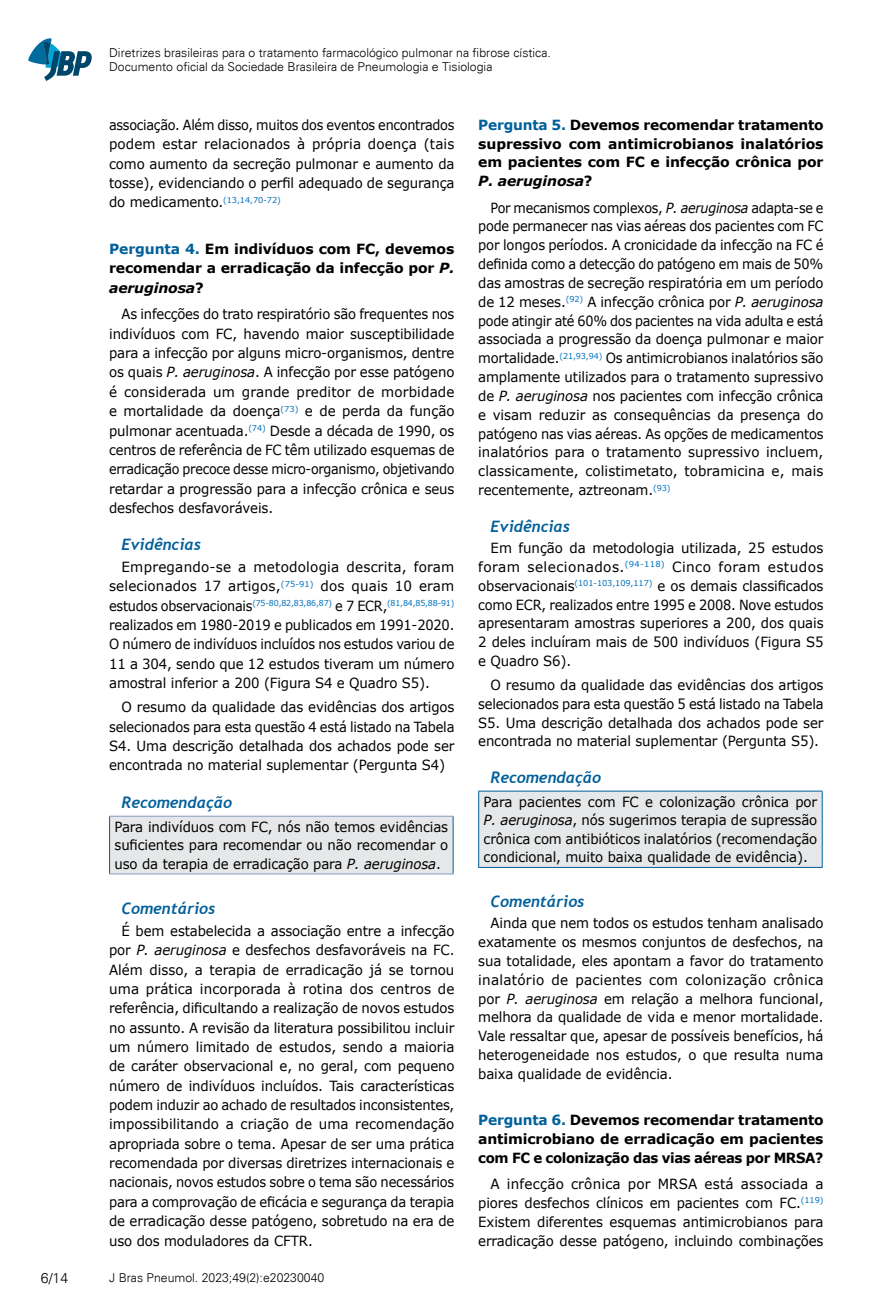
<style>
.page{position:relative;width:893px;height:1315px;background:#fff}
.page>*{position:absolute;margin:0;border:0;box-sizing:border-box;transform-origin:0 0}
.t1{font:italic 700 15.75px "Trebuchet";color:#01609a}
.t2{font:14px/19.4px "Verdana";letter-spacing:-.01em;color:#000;text-align:justify;scale:.95 1}
.t3{font:14px/18.9px "Verdana";letter-spacing:-.01em;color:#000;text-align:justify;scale:.91 1}
.t4{font:14px/19.4px "Verdana";letter-spacing:-.01em;color:#000;text-align:justify;scale:.94 1}
.t5{font:700 14px/18.9px "Verdana";letter-spacing:-.01em;color:#000;text-align:justify}
.t6{font:14px/19.4px "Verdana";letter-spacing:-.01em;color:#000;text-align:justify;scale:.92 1}
.t7{font:14px/18.9px "Verdana";letter-spacing:-.01em;color:#000;text-align:justify}
.t8{font:14px/19.4px "Verdana";letter-spacing:-.01em;color:#000;text-align:justify;scale:.93 1}
.t9{font:14px/19.4px "Verdana";letter-spacing:.015em;color:#000;text-align:right}
.t10{font:300 14px "Univers";color:#000}
.t11{font:300 12.25px/14.7px "Univers";color:#000}
.t12{font:8.22px "Verdana";letter-spacing:-.02em;color:#0072bc}
.s1{color:#01609a}
.s2{font-style:italic}
.s3{font-size:14px;color:#000}
</style>
<div class="page">
<svg style="left:28px;top:38px;width:64px;height:43px"></svg>
<div style="left:110px;top:816px;width:343px;height:58px;background:#e6e7e8"></div>
<hr style="left:109px;top:816px;width:345px;height:1px;background:#899cc2">
<hr style="left:109px;top:873px;width:345px;height:1px;background:#899cc2">
<hr style="left:109px;top:816px;width:1px;height:57px;background:#01609a">
<hr style="left:453px;top:816px;width:1px;height:57px;background:#01609a">
<div style="left:479px;top:791px;width:343px;height:76px;background:#e6e7e8"></div>
<hr style="left:478px;top:790px;width:345px;height:1px;background:#01609a">
<hr style="left:478px;top:791px;width:1px;height:76px;background:#01609a">
<hr style="left:822px;top:791px;width:1px;height:76px;background:#01609a">
<hr style="left:478px;top:867px;width:345px;height:1px;background:#01609a">
<p class="t11" style="left:109px;top:45px;width:443px">Diretrizes brasileiras para o tratamento farmacológico pulmonar na fibrose cística.<br>Documento oficial da Sociedade Brasileira de Pneumologia e Tisiologia</p>
<p class="t6" style="left:109px;top:115px;width:377px">associação. Além disso, muitos dos eventos encontrados podem estar relacionados à própria doença (tais como aumento da secreção pulmonar e aumento da tosse), evidenciando o perfil adequado de segurança do medicamento.<sup>(13,14,70-72)</sup></p>
<p class="t5" style="left:109px;top:239px;width:347px;line-height:19.4px"><span class="s1">Pergunta 4.</span> Em indivíduos com FC, devemos recomendar a erradicação da infecção por <span class="s2">P. aeruginosa</span>?</p>
<p class="t4" style="left:109px;top:305px;width:369px;text-indent:12px">As infecções do trato respiratório são frequentes nos indivíduos com FC, havendo maior susceptibilidade para a infecção por alguns micro-organismos, dentre os quais <span class="s2">P. aeruginosa</span>. A infecção por esse patógeno é considerada um grande preditor de morbidade e mortalidade da doença<sup>(73)</sup> e de perda da função pulmonar acentuada.<sup>(74)</sup> Desde a década de 1990, os centros de referência de FC têm utilizado esquemas de erradicação precoce desse micro-organismo, objetivando retardar a progressão para a infecção crônica e seus desfechos desfavoráveis.</p>
<p class="t1" style="left:122px;top:535px;width:81px">Evidências</p>
<p class="t9" style="left:109px;top:557px;width:347px">Empregando-se a metodologia descrita, foram selecionados 17 artigos,<sup>(75-91)</sup> dos quais 10 eram</p>
<p class="t12" style="left:109px;top:598px;width:347px"><span class="s3">estudos observacionais</span>(75-80,82,83,86,87) <span class="s3">e 7 ECR,</span>(81,84,85,88-91)</p>
<p class="t8" style="left:109px;top:615px;width:373px">realizados em 1980-2019 e publicados em 1991-2020.<br>O número de indivíduos incluídos nos estudos variou de 11 a 304, sendo que 12 estudos tiveram um número amostral inferior a 200 (Figura S4 e Quadro S5).</p>
<p class="t2" style="left:109px;top:698px;width:365px;text-indent:12px">O resumo da qualidade das evidências dos artigos selecionados para esta questão 4 está listado na Tabela S4. Uma descrição detalhada dos achados pode ser encontrada no material suplementar (Pergunta S4)</p>
<p class="t1" style="left:122px;top:792px;width:112px">Recomendação</p>
<p class="t2" style="left:115px;top:817px;width:353px;line-height:18.6px">Para indivíduos com FC, nós não temos evidências suficientes para recomendar ou não recomendar o uso da terapia de erradicação para <span class="s2">P. aeruginosa</span>.</p>
<p class="t1" style="left:122px;top:898px;width:95px">Comentários</p>
<p class="t2" style="left:109px;top:921px;width:365px;text-indent:12px">É bem estabelecida a associação entre a infecção por <span class="s2">P. aeruginosa</span> e desfechos desfavoráveis na FC.<br>Além disso, a terapia de erradicação já se tornou uma prática incorporada à rotina dos centros de referência, dificultando a realização de novos estudos no assunto. A revisão da literatura possibilitou incluir um número limitado de estudos, sendo a maioria de caráter observacional e, no geral, com pequeno número de indivíduos incluídos. Tais características podem induzir ao achado de resultados inconsistentes, impossibilitando a criação de uma recomendação apropriada sobre o tema. Apesar de ser uma prática recomendada por diversas diretrizes internacionais e nacionais, novos estudos sobre o tema são necessários para a comprovação de eficácia e segurança da terapia de erradicação desse patógeno, sobretudo na era de uso dos moduladores da CFTR.</p>
<p class="t10" style="left:41px;top:1269px;width:29px">6/14</p>
<p class="t11" style="left:109px;top:1270px;width:217px">J Bras Pneumol. 2023;49(2):e20230040</p>
<p class="t5" style="left:478px;top:115px;width:347px"><span class="s1">Pergunta 5.</span> Devemos recomendar tratamento supressivo com antimicrobianos inalatórios em pacientes com FC e infecção crônica por <span class="s2">P. aeruginosa</span>?</p>
<p class="t3" style="left:478px;top:198px;width:381px;text-indent:12px">Por mecanismos complexos, <span class="s2">P. aeruginosa</span> adapta-se e pode permanecer nas vias aéreas dos pacientes com FC por longos períodos. A cronicidade da infecção na FC é definida como a detecção do patógeno em mais de 50% das amostras de secreção respiratória em um período de 12 meses.<sup>(92)</sup> A infecção crônica por <span class="s2">P. aeruginosa </span>pode atingir até 60% dos pacientes na vida adulta e está associada a progressão da doença pulmonar e maior mortalidade.<sup>(21,93,94)</sup> Os antimicrobianos inalatórios são amplamente utilizados para o tratamento supressivo de <span class="s2">P. aeruginosa</span> nos pacientes com infecção crônica e visam reduzir as consequências da presença do patógeno nas vias aéreas. As opções de medicamentos inalatórios para o tratamento supressivo incluem, classicamente, colistimetato, tobramicina e, mais recentemente, aztreonam.<sup>(93)</sup></p>
<p class="t1" style="left:491px;top:516px;width:81px">Evidências</p>
<p class="t2" style="left:478px;top:539px;width:365px;line-height:18.9px;text-indent:12px">Em função da metodologia utilizada, 25 estudos foram selecionados.<sup>(94-118)</sup> Cinco foram estudos observacionais<sup>(101-103,109,117)</sup> e os demais classificados como ECR, realizados entre 1995 e 2008. Nove estudos apresentaram amostras superiores a 200, dos quais 2 deles incluíram mais de 500 indivíduos (Figura S5 e Quadro S6).</p>
<p class="t2" style="left:478px;top:675px;width:365px;line-height:18.9px;text-indent:12px">O resumo da qualidade das evidências dos artigos selecionados para esta questão 5 está listado na Tabela S5. Uma descrição detalhada dos achados pode ser encontrada no material suplementar (Pergunta S5).</p>
<p class="t1" style="left:491px;top:767px;width:112px">Recomendação</p>
<p class="t2" style="left:484px;top:792px;width:353px;line-height:18.6px">Para pacientes com FC e colonização crônica por <span class="s2">P. aeruginosa</span>, nós sugerimos terapia de supressão crônica com antibióticos inalatórios (recomendação condicional, muito baixa qualidade de evidência).</p>
<p class="t1" style="left:491px;top:891px;width:95px">Comentários</p>
<p class="t2" style="left:478px;top:914px;width:365px;line-height:18.9px;text-indent:12px">Ainda que nem todos os estudos tenham analisado exatamente os mesmos conjuntos de desfechos, na sua totalidade, eles apontam a favor do tratamento inalatório de pacientes com colonização crônica por <span class="s2">P. aeruginosa</span> em relação a melhora funcional, melhora da qualidade de vida e menor mortalidade.<br>Vale ressaltar que, apesar de possíveis benefícios, há heterogeneidade nos estudos, o que resulta numa baixa qualidade de evidência.</p>
<p class="t5" style="left:478px;top:1110px;width:347px"><span class="s1">Pergunta 6.</span> Devemos recomendar tratamento antimicrobiano de erradicação em pacientes com FC e colonização das vias aéreas por MRSA?</p>
<p class="t7" style="left:478px;top:1174px;width:347px;text-indent:12px">A infecção crônica por MRSA está associada a piores desfechos clínicos em pacientes com FC.<sup>(119)<br></sup>Existem diferentes esquemas antimicrobianos para erradicação desse patógeno, incluindo combinações</p>
</div>
